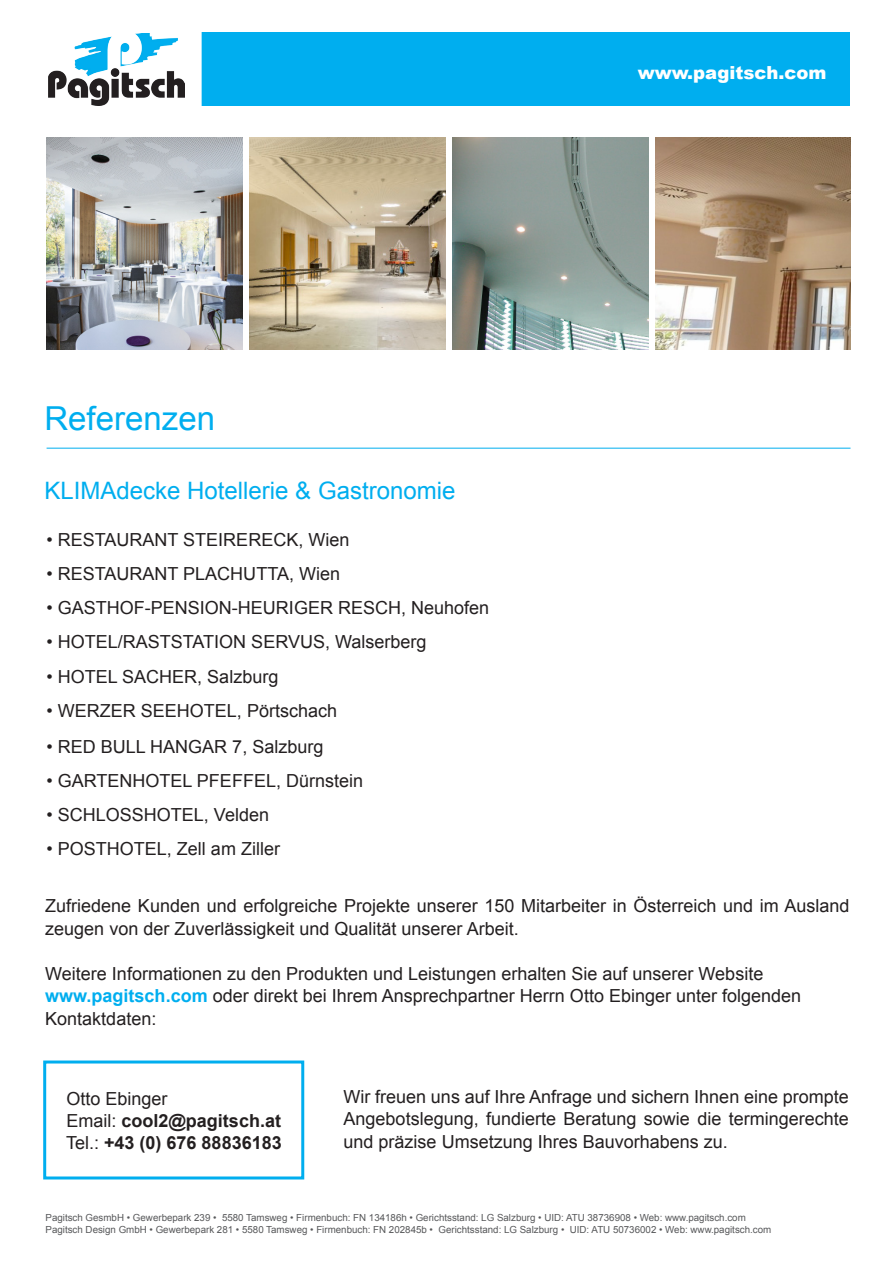
<style>
.page{position:relative;width:895px;height:1265px;background:#fff}
.page>*{position:absolute;margin:0;border:0;box-sizing:border-box;transform-origin:0 0}
.t1{font:33px "Arial";color:#00aeef}
.t2{font:24px "Arial";color:#00aeef}
.t3{font:18px/22.5px "Arial";color:#231f20}
.t4{font:700 18px "Arial";color:#231f20}
.t5{font:900 18px "Arial";color:#fff}
.t6{font:9.75px "Arial";color:#57585a}
.s1{font-weight:700;color:#00aeef}
.s2{font-weight:400}
</style>
<div class="page">
<div style="left:202px;top:33px;width:647px;height:73px;background:#00aeef"></div>
<img style="left:50px;top:33px;width:134px;height:72px">
<img style="left:47px;top:137px;width:195px;height:213px">
<img style="left:655px;top:137px;width:195px;height:213px">
<img style="left:452px;top:137px;width:196px;height:213px">
<img style="left:250px;top:137px;width:195px;height:213px">
<hr style="left:47px;top:448px;width:803px;height:1px;background:#00aeef">
<div style="left:43px;top:1060px;width:261px;height:119px;border:3px solid #00aeef"></div>
<p class="t1" style="left:44px;top:396px;width:172px">Referenzen</p>
<p class="t2" style="left:44px;top:475px;width:412px">KLIMAdecke Hotellerie &amp; Gastronomie</p>
<p class="t3" style="left:47px;top:528px;width:304px">• RESTAURANT STEIRERECK, Wien</p>
<p class="t3" style="left:47px;top:562px;width:295px">• RESTAURANT PLACHUTTA, Wien</p>
<p class="t3" style="left:47px;top:596px;width:444px">• GASTHOF-PENSION-HEURIGER RESCH, Neuhofen</p>
<p class="t3" style="left:47px;top:631px;width:381px">• HOTEL/RASTSTATION SERVUS, Walserberg</p>
<p class="t3" style="left:47px;top:665px;width:233px">• HOTEL SACHER, Salzburg</p>
<p class="t3" style="left:47px;top:699px;width:292px">• WERZER SEEHOTEL, Pörtschach</p>
<p class="t3" style="left:47px;top:735px;width:278px">• RED BULL HANGAR 7, Salzburg</p>
<p class="t3" style="left:47px;top:769px;width:318px">• GARTENHOTEL PFEFFEL, Dürnstein</p>
<p class="t3" style="left:47px;top:803px;width:224px">• SCHLOSSHOTEL, Velden</p>
<p class="t3" style="left:47px;top:838px;width:235px">• POSTHOTEL, Zell am Ziller</p>
<p class="t5" style="left:638px;top:60px;width:190px">www.pagitsch.com</p>
<p class="t3" style="left:45px;top:895px;width:806px">Zufriedene Kunden und erfolgreiche Projekte unserer 150 Mitarbeiter in Österreich und im Ausland zeugen von der Zuverlässigkeit und Qualität unserer Arbeit.</p>
<p class="t3" style="left:45px;top:962px;width:719px">Weitere Informationen zu den Produkten und Leistungen erhalten Sie auf unserer Website</p>
<p class="t3" style="left:45px;top:985px;width:757px"><span class="s1">www.pagitsch.com</span> oder direkt bei Ihrem Ansprechpartner Herrn Otto Ebinger unter folgenden<br>Kontaktdaten:</p>
<p class="t3" style="left:66px;top:1088px;width:103px">Otto Ebinger</p>
<p class="t4" style="left:66px;top:1108px;width:216px"><span class="s2">Email:</span> cool2@pagitsch.at</p>
<p class="t4" style="left:66px;top:1130px;width:217px"><span class="s2">Tel.:</span> +43 (0) 676 88836183</p>
<p class="t3" style="left:343px;top:1085px;width:506px;text-align:justify">Wir freuen uns auf Ihre Anfrage und sichern Ihnen eine prompte Angebotslegung, fundierte Beratung sowie die termingerechte und präzise Umsetzung Ihres Bauvorhabens zu.</p>
<p class="t6" style="left:45px;top:1211px;width:702px">Pagitsch GesmbH • Gewerbepark 239 • 5580 Tamsweg • Firmenbuch: FN 134186h • Gerichtsstand: LG Salzburg • UID: ATU 38736908 • Web: www.pagitsch.com</p>
<p class="t6" style="left:45px;top:1223px;width:727px">Pagitsch Design GmbH • Gewerbepark 281 • 5580 Tamsweg • Firmenbuch: FN 202845b • Gerichtsstand: LG Salzburg • UID: ATU 50736002 • Web: www.pagitsch.com</p>
</div>
